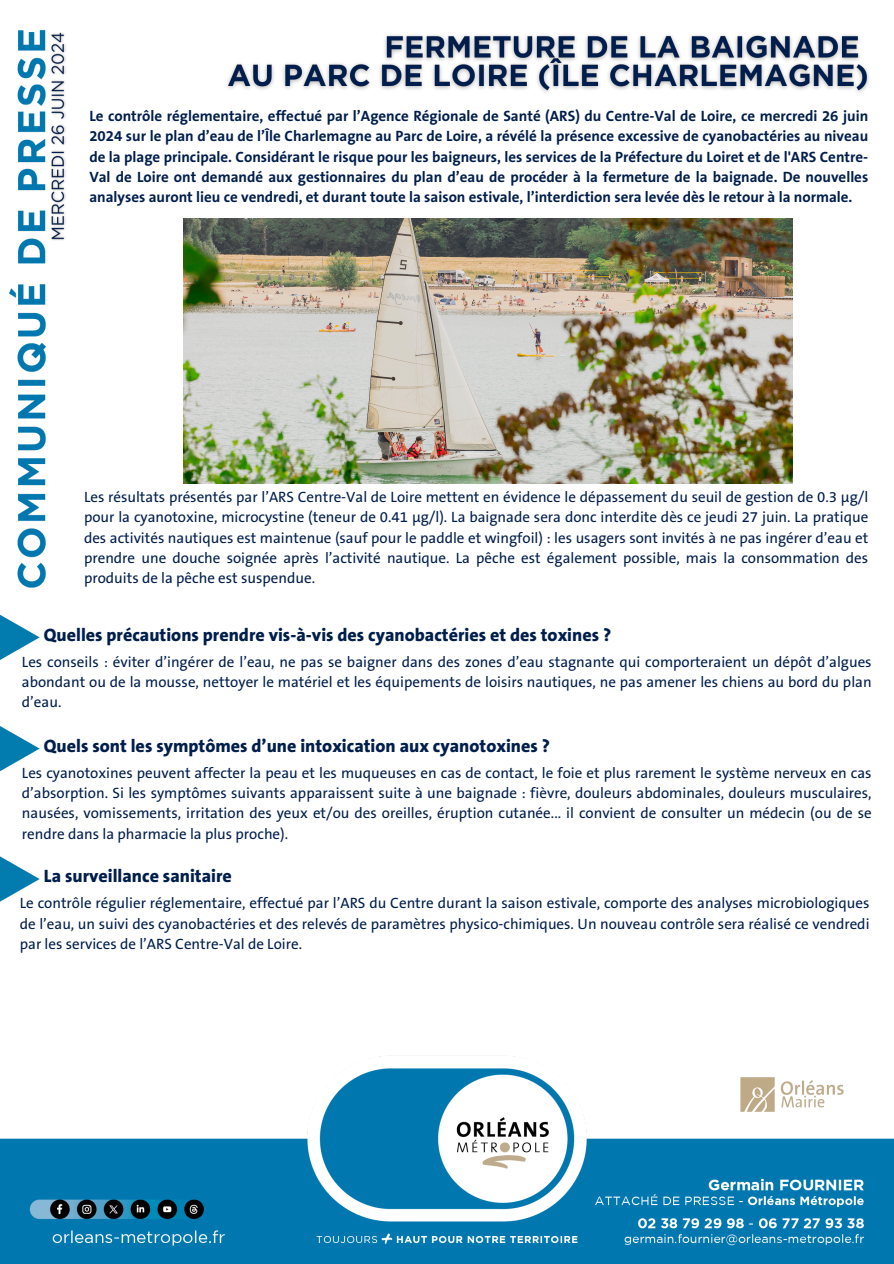
<style>
.page{position:relative;width:894px;height:1264px;background:#fff}
.page>*{position:absolute;margin:0;border:0;box-sizing:border-box;transform-origin:0 0}
.t1{font:800 18px "The Sans B W8";color:#001e4c}
.t2{font:15px/20.2px "The Sans B W5 Plain";color:#001e4c;text-align:justify}
.t3{font:700 15px/20.2px "The Sans B W7";color:#001e4c;text-align:justify}
</style>
<div class="page">
<img style="left:0;top:29px;width:893px;height:1234px">
<svg style="left:0;top:726px;width:40px;height:45px"></svg>
<svg style="left:0;top:614px;width:40px;height:46px"></svg>
<svg style="left:0;top:856px;width:40px;height:45px"></svg>
<img style="left:183px;top:219px;width:609px;height:264px">
<img style="left:724px;top:1060px;width:135px;height:68px">
<img style="left:46px;top:29px;width:24px;height:215px">
<img style="left:220px;top:29px;width:656px;height:71px">
<h3 class="t3" style="left:89px;top:107px;width:780px">Le contrôle réglementaire, effectué par l’Agence Régionale de Santé (ARS) du Centre-Val de Loire, ce mercredi 26 juin 2024 sur le plan d’eau de l’Île Charlemagne au Parc de Loire, a révélé la présence excessive de cyanobactéries au niveau de la plage principale. Considérant le risque pour les baigneurs, les services de la Préfecture du Loiret et de l'ARS Centre-Val de Loire ont demandé aux gestionnaires du plan d’eau de procéder à la fermeture de la baignade. De nouvelles analyses auront lieu ce vendredi, et durant toute la saison estivale, l’interdiction sera levée dès le retour à la normale.</h3>
<p class="t2" style="left:84px;top:488px;width:785px">Les résultats présentés par l’ARS Centre-Val de Loire mettent en évidence le dépassement du seuil de gestion de 0.3 µg/l pour la cyanotoxine, microcystine (teneur de 0.41 µg/l). La baignade sera donc interdite dès ce jeudi 27 juin. La pratique des activités nautiques est maintenue (sauf pour le paddle et wingfoil) : les usagers sont invités à ne pas ingérer d’eau et prendre une douche soignée après l’activité nautique. La pêche est également possible, mais la consommation des produits de la pêche est suspendue.</p>
<p class="t1" style="left:44px;top:627px;width:568px">Quelles précautions prendre vis-à-vis des cyanobactéries et des toxines ?</p>
<h3 class="t2" style="left:22px;top:653px;width:851px">Les conseils : éviter d’ingérer de l’eau, ne pas se baigner dans des zones d’eau stagnante qui comporteraient un dépôt d’algues abondant ou de la mousse, nettoyer le matériel et les équipements de loisirs nautiques, ne pas amener les chiens au bord du plan d’eau.</h3>
<p class="t1" style="left:44px;top:738px;width:507px">Quels sont les symptômes d’une intoxication aux cyanotoxines ?</p>
<h3 class="t2" style="left:22px;top:764px;width:851px">Les cyanotoxines peuvent affecter la peau et les muqueuses en cas de contact, le foie et plus rarement le système nerveux en cas d’absorption. Si les symptômes suivants apparaissent suite à une baignade : fièvre, douleurs abdominales, douleurs musculaires, nausées, vomissements, irritation des yeux et/ou des oreilles, éruption cutanée... il convient de consulter un médecin (ou de se rendre dans la pharmacie la plus proche).</h3>
<p class="t1" style="left:44px;top:869px;width:189px">La surveillance sanitaire</p>
<p class="t2" style="left:20px;top:894px;width:851px">Le contrôle régulier réglementaire, effectué par l’ARS du Centre durant la saison estivale, comporte des analyses microbiologiques de l’eau, un suivi des cyanobactéries et des relevés de paramètres physico-chimiques. Un nouveau contrôle sera réalisé ce vendredi par les services de l’ARS Centre-Val de Loire.</p>
</div>
